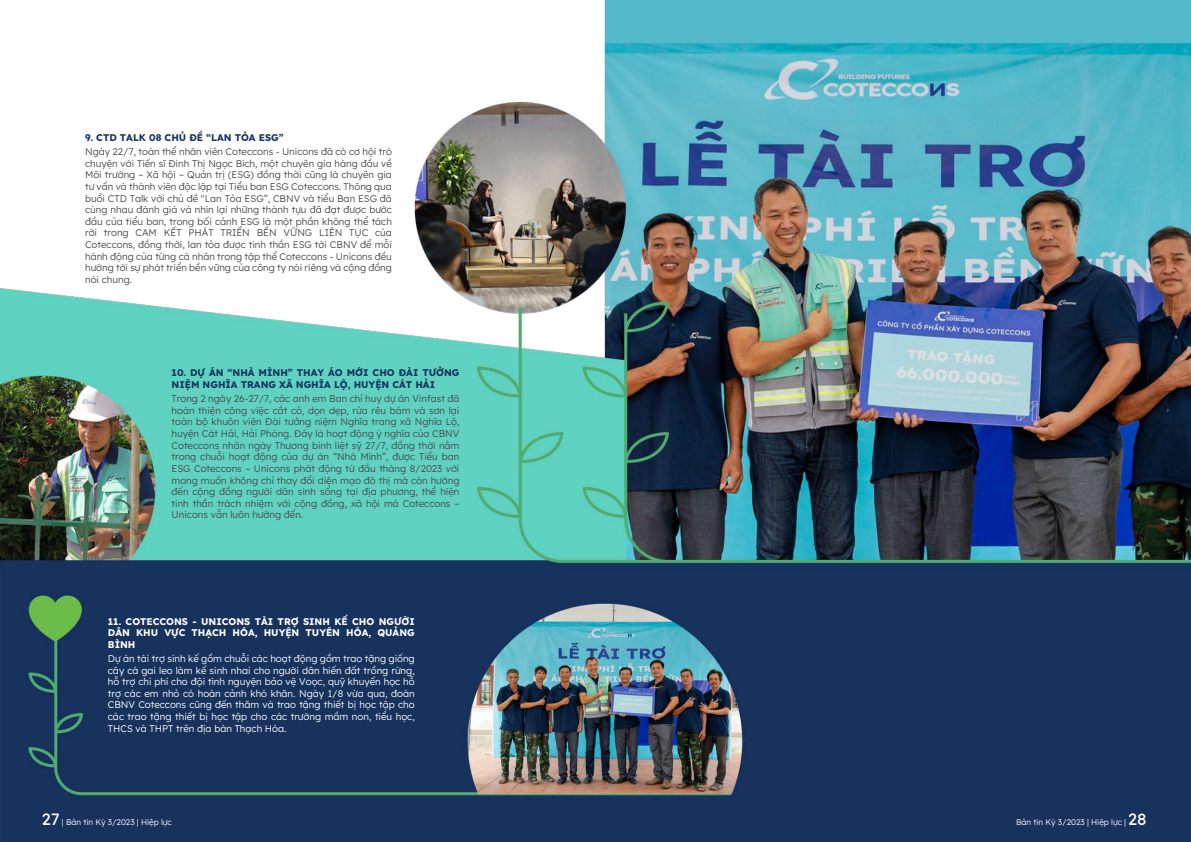
<style>
.page{position:relative;width:1191px;height:842px;background:#fff}
.page>*{position:absolute;margin:0;border:0;box-sizing:border-box;transform-origin:0 0}
.t1{font:300 9.7px/11.6px "Lexend Deca";color:#49494a;text-align:justify}
.t2{font:300 9.7px/11.6px "Lexend Deca";color:#fff;text-align:justify}
.t3{font:700 9.7px/11.6px "Lexend Deca";color:#16315e}
.t4{font:700 9.7px/11.6px "Lexend Deca";color:#fff;text-align:justify}
.t5{font:300 8.2px "Lexend Deca";letter-spacing:-.005em;color:#fff}
.s1{font-weight:400;font-size:16.3px}
</style>
<div class="page">
<img style="left:0;top:0;width:1191px;height:842px">
<p class="t3" style="left:85px;top:131px;width:200px">9. CTD TALK 08 CHỦ ĐỀ “LAN TỎA ESG”</p>
<p class="t1" style="left:85px;top:145px;width:308px">Ngày 22/7, toàn thể nhân viên Coteccons - Unicons đã có cơ hội trò chuyện với Tiến sĩ Đinh Thị Ngọc Bích, một chuyên gia hàng đầu về Môi trường – Xã hội – Quản trị (ESG) đồng thời cũng là chuyên gia tư vấn và thành viên độc lập tại Tiểu ban ESG Coteccons. Thông qua buổi CTD Talk với chủ đề "Lan Tỏa ESG”, CBNV và tiểu Ban ESG đã cùng nhau đánh giá và nhìn lại những thành tựu đã đạt được bước đầu của tiểu ban, trong bối cảnh ESG là một phần không thể tách rời trong CAM KẾT PHÁT TRIỂN BỀN VỮNG LIÊN TỤC của Coteccons, đồng thời, lan tỏa được tinh thần ESG tới CBNV để mỗi hành động của từng cá nhân trong tập thể Coteccons - Unicons đều hướng tới sự phát triển bền vững của công ty nói riêng và cộng đồng nói chung.</p>
<p class="t3" style="left:172px;top:367px;width:289px">10. DỰ ÁN “NHÀ MÌNH” THAY ÁO MỚI CHO ĐÀI TƯỞNG<br>NIỆM NGHĨA TRANG XÃ NGHĨA LỘ, HUYỆN CÁT HẢI</p>
<p class="t1" style="left:172px;top:392px;width:289px">Trong 2 ngày 26-27/7, các anh em Ban chỉ huy dự án Vinfast đã hoàn thiện công việc cắt cỏ, dọn dẹp, rửa rêu bám và sơn lại toàn bộ khuôn viên Đài tưởng niệm Nghĩa trang xã Nghĩa Lộ, huyện Cát Hải, Hải Phòng. Đây là hoạt động ý nghĩa của CBNV Coteccons nhân ngày Thương binh liệt sỹ 27/7, đồng thời nằm trong chuỗi hoạt động của dự án “Nhà Mình”, được Tiểu ban ESG Coteccons – Unicons phát động từ đầu tháng 8/2023 với mong muốn không chỉ thay đổi diện mạo đô thị mà còn hướng đến cộng đồng người dân sinh sống tại địa phương, thể hiện tinh thần trách nhiệm với cộng đồng, xã hội mà Coteccons – Unicons vẫn luôn hướng đến.</p>
<p class="t4" style="left:108px;top:615px;width:308px">11. COTECCONS - UNICONS TÀI TRỢ SINH KẾ CHO NGƯỜI DÂN KHU VỰC THẠCH HÓA, HUYỆN TUYÊN HÓA, QUẢNG BÌNH</p>
<p class="t2" style="left:108px;top:652px;width:308px">Dự án tài trợ sinh kế gồm chuỗi các hoạt động gồm trao tặng giống cây cà gai leo làm kế sinh nhai cho người dân hiến đất trồng rừng, hỗ trợ chi phí cho đội tình nguyện bảo vệ Voọc, quỹ khuyến học hỗ trợ các em nhỏ có hoàn cảnh khó khăn. Ngày 1/8 vừa qua, đoàn CBNV Coteccons cũng đến thăm và trao tặng thiết bị học tập cho các trao tặng thiết bị học tập cho các trường mầm non, tiểu học, THCS và THPT trên địa bàn Thạch Hóa.</p>
<p class="t5" style="left:42px;top:816px;width:131px"><span class="s1">27</span> | Bản tin Kỳ 3/2023 | Hiệp lực</p>
<p class="t5" style="left:1016px;top:816px;width:132px">Bản tin Kỳ 3/2023 | Hiệp lực | <span class="s1">28</span></p>
</div>
